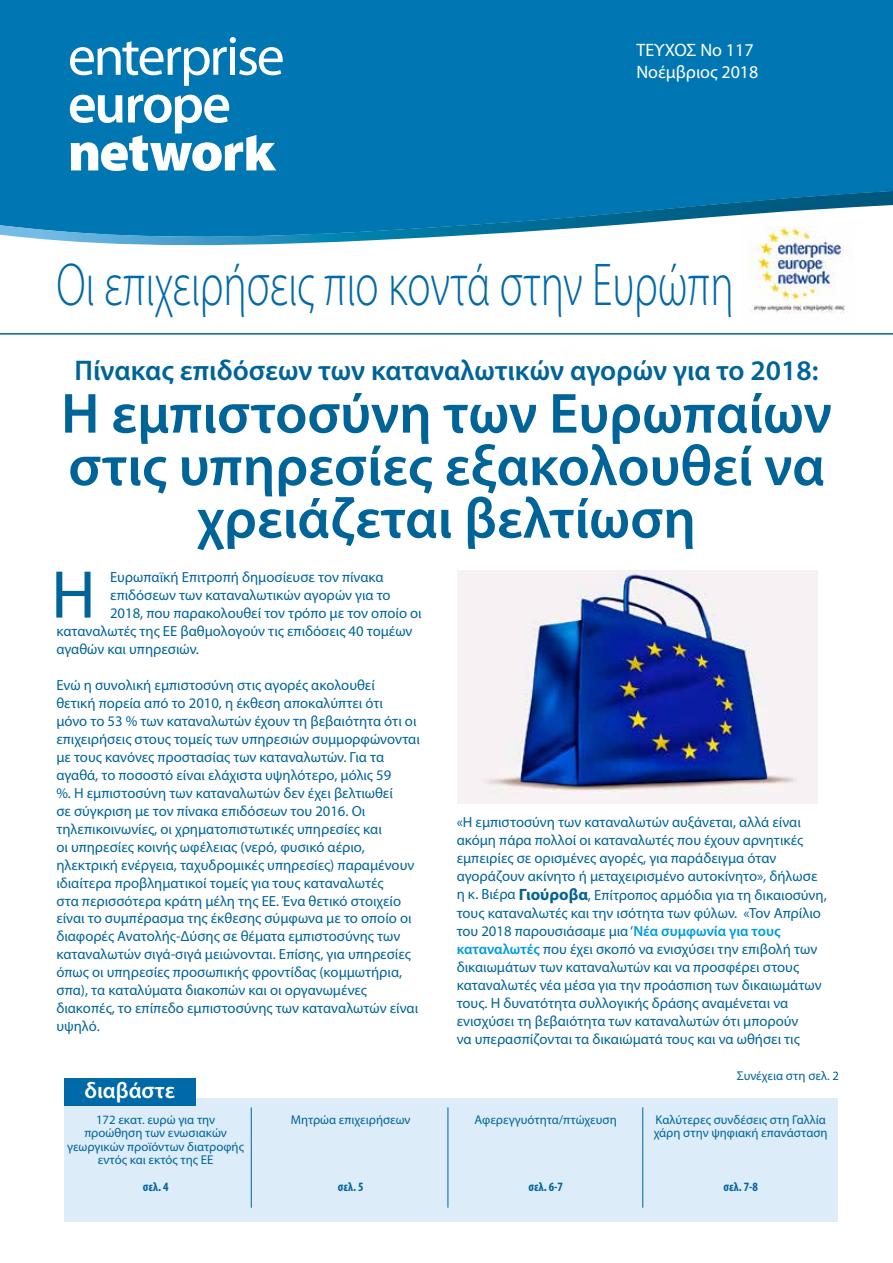
<style>
.page{position:relative;width:893px;height:1263px;background:#fff}
.page>*{position:absolute;margin:0;border:0;box-sizing:border-box;transform-origin:0 0}
.t1{font:68.1px "Myriad Pro";color:#006499}
.t2{font:300 60.9px "Myriad Pro";color:#0069a7;scale:.71 1}
.t3{font:600 57px/52.5px "Myriad Pro";color:#006498;text-align:center}
.t4{font:600 28.5px "Myriad Pro";color:#006498}
.t5{font:600 22.5px "Myriad Pro";color:#fff}
.t6{font:18px/21.6px "Myriad Pro";color:#fff}
.t7{font:14.7px/18px "Myriad Pro";color:#006499}
.t8{font:12.75px/13.5px "Myriad Pro";color:#006499;text-align:center}
.t9{font:700 condensed 12.75px "Myriad Pro";color:#006499}
.s1{font-weight:700;font-size:16.5px}
.s2{font-weight:600;color:#009cde}
</style>
<div class="page">
<div style="left:0;top:0;width:893px;height:191px;background:#0077b3"></div>
<svg style="left:0;top:191px;width:893px;height:55px"></svg>
<svg style="left:70px;top:37px;width:213px;height:49px"></svg>
<svg style="left:70px;top:95px;width:206px;height:76px"></svg>
<img style="left:741px;top:224px;width:114px;height:89px">
<div style="left:64px;top:1098px;width:774px;height:123px;background:#dcedf9"></div>
<div style="left:64px;top:1078px;width:132px;height:28px;background:#0069a7"></div>
<hr style="left:0;top:333px;width:893px;height:2px;background:#006499">
<hr style="left:251px;top:1107px;width:1px;height:101px;background:#006499">
<hr style="left:448px;top:1107px;width:1px;height:101px;background:#006499">
<hr style="left:642px;top:1107px;width:1px;height:101px;background:#006499">
<img style="left:457px;top:570px;width:360px;height:234px">
<p class="t6" style="left:636px;top:40px;width:123px">ΤΕΥΧΟΣ No 117<br>Νοέμβριος 2018</p>
<h2 class="t2" style="left:56px;top:252px;width:955px">Οι επιχειρήσεις πιο κοντά στην Ευρώπη</h2>
<h3 class="t4" style="left:75px;top:352px;width:745px">Πίνακας επιδόσεων των καταναλωτικών αγορών για το 2018:</h3>
<h3 class="t3" style="left:61px;top:386px;width:772px">Η εμπιστοσύνη των Ευρωπαίων στις υπηρεσίες εξακολουθεί να χρειάζεται βελτίωση</h3>
<h1 class="t1" style="left:51px;top:558px;width:46px">Η</h1>
<p class="t7" style="left:110px;top:568px;width:275px">Ευρωπαϊκή Επιτροπή δημοσίευσε τον πίνακα</p>
<p class="t7" style="left:110px;top:586px;width:282px">επιδόσεων των καταναλωτικών αγορών για το</p>
<p class="t7" style="left:110px;top:604px;width:313px">2018, που παρακολουθεί τον τρόπο με τον οποίο οι</p>
<p class="t7" style="left:56px;top:622px;width:358px">καταναλωτές της ΕΕ βαθμολογούν τις επιδόσεις 40 τομέων</p>
<p class="t7" style="left:56px;top:640px;width:144px">αγαθών και υπηρεσιών.</p>
<p class="t7" style="left:56px;top:676px;width:365px">Ενώ η συνολική εμπιστοσύνη στις αγορές ακολουθεί<br>θετική πορεία από το 2010, η έκθεση αποκαλύπτει ότι<br>μόνο το 53 % των καταναλωτών έχουν τη βεβαιότητα ότι οι επιχειρήσεις στους τομείς των υπηρεσιών συμμορφώνονται με τους κανόνες προστασίας των καταναλωτών. Για τα αγαθά, το ποσοστό είναι ελάχιστα υψηλότερο, μόλις 59<br>%. Η εμπιστοσύνη των καταναλωτών δεν έχει βελτιωθεί<br>σε σύγκριση με τον πίνακα επιδόσεων του 2016. Οι τηλεπικοινωνίες, οι χρηματοπιστωτικές υπηρεσίες και<br>οι υπηρεσίες κοινής ωφέλειας (νερό, φυσικό αέριο, ηλεκτρική ενέργεια, ταχυδρομικές υπηρεσίες) παραμένουν ιδιαίτερα προβληματικοί τομείς για τους καταναλωτές<br>στα περισσότερα κράτη μέλη της ΕΕ. Ένα θετικό στοιχείο είναι το συμπέρασμα της έκθεσης σύμφωνα με το οποίο οι διαφορές Ανατολής-Δύσης σε θέματα εμπιστοσύνης των καταναλωτών σιγά-σιγά μειώνονται. Επίσης, για υπηρεσίες όπως οι υπηρεσίες προσωπικής φροντίδας (κομμωτήρια, σπα), τα καταλύματα διακοπών και οι οργανωμένες διακοπές, το επίπεδο εμπιστοσύνης των καταναλωτών είναι υψηλό.</p>
<h3 class="t5" style="left:84px;top:1076px;width:92px">διαβάστε</h3>
<p class="t8" style="left:67px;top:1113px;width:178px">172 εκατ. ευρώ για την προώθηση των ενωσιακών γεωργικών προϊόντων διατροφής εντός και εκτός της ΕΕ</p>
<p class="t9" style="left:143px;top:1179px;width:27px">σελ. 4</p>
<p class="t8" style="left:291px;top:1113px;width:121px">Μητρώα επιχειρήσεων</p>
<p class="t9" style="left:338px;top:1179px;width:27px">σελ. 5</p>
<p class="t7" style="left:457px;top:814px;width:372px">«Η εμπιστοσύνη των καταναλωτών αυξάνεται, αλλά είναι ακόμη πάρα πολλοί οι καταναλωτές που έχουν αρνητικές εμπειρίες σε ορισμένες αγορές, για παράδειγμα όταν αγοράζουν ακίνητο ή μεταχειρισμένο αυτοκίνητο», δήλωσε η κ. Βιέρα <span class="s1">Γιούροβα</span>, Eπίτροπος αρμόδια για τη δικαιοσύνη, τους καταναλωτές και την ισότητα των φύλων. «Τον Απρίλιο του 2018 παρουσιάσαμε μια ‘<span class="s2">Nέα συμφωνία για τους καταναλωτές</span> που έχει σκοπό να ενισχύσει την επιβολή των δικαιωμάτων των καταναλωτών και να προσφέρει στους καταναλωτές νέα μέσα για την προάσπιση των δικαιωμάτων τους. Η δυνατότητα συλλογικής δράσης αναμένεται να ενισχύσει τη βεβαιότητα των καταναλωτών ότι μπορούν<br>να υπερασπίζονται τα δικαιώματά τους και να ωθήσει τις</p>
<p class="t8" style="left:737px;top:1069px;width:104px">Συνέχεια στη σελ. 2</p>
<p class="t8" style="left:474px;top:1113px;width:144px">Αφερεγγυότητα/πτώχευση</p>
<p class="t9" style="left:528px;top:1179px;width:36px">σελ. 6-7</p>
<p class="t8" style="left:654px;top:1113px;width:175px;text-align:left">Καλύτερες συνδέσεις στη Γαλλία χάρη στην ψηφιακή επανάσταση</p>
<p class="t9" style="left:723px;top:1179px;width:36px">σελ. 7-8</p>
</div>
